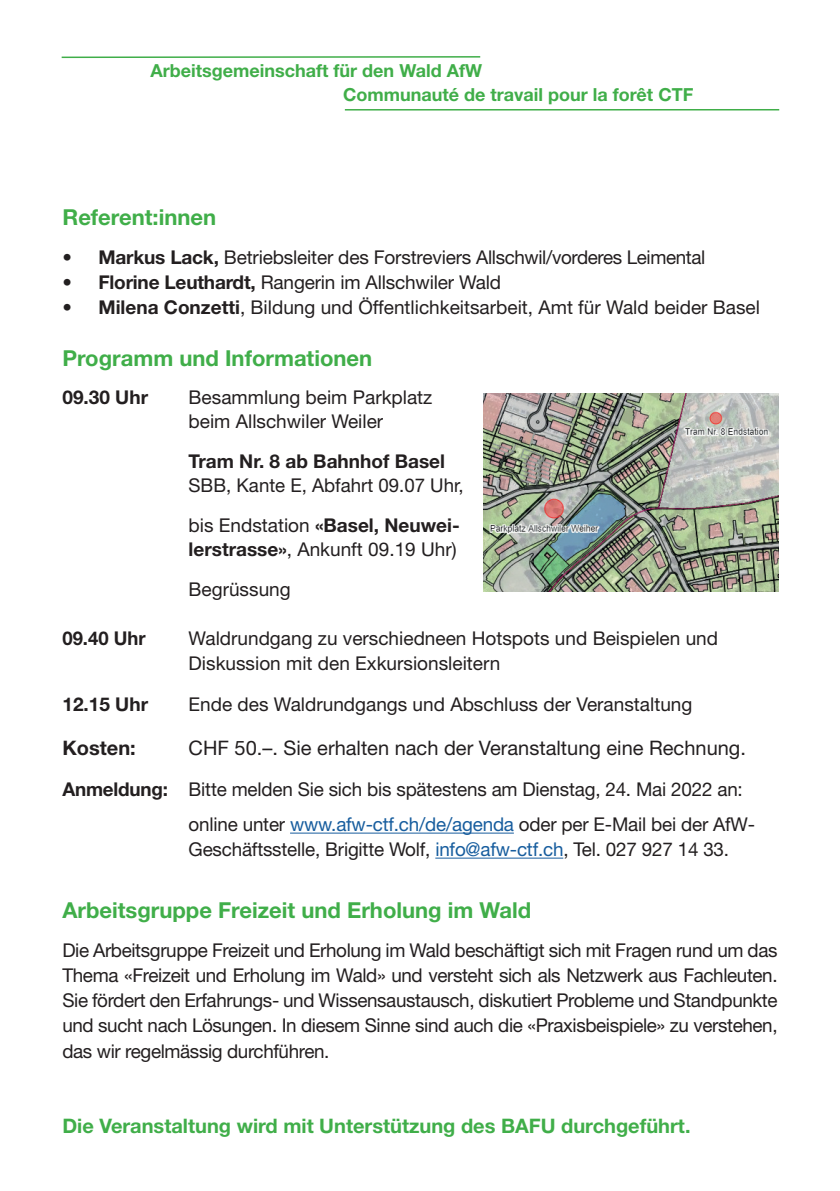
<style>
.page{position:relative;width:840px;height:1191px;background:#fff}
.page>*{position:absolute;margin:0;border:0;box-sizing:border-box;transform-origin:0 0}
.t1{font:700 22px "Helvetica Neue LT Std";color:#40ae49}
.t2{font:700 20px "Helvetica Neue LT Std";color:#40ae49}
.t3{font:20px "Helvetica Neue LT Std";color:#231f20}
.t4{font:700 20px "Helvetica Neue LT Std";color:#231f20}
.t5{font:19px/25.2px "Helvetica Neue LT Std";letter-spacing:-.01em;color:#231f20}
.t6{font:700 19px "Helvetica Neue LT Std";color:#231f20}
.t7{font:700 18px/24px "Helvetica Neue LT Std";color:#40ae49}
.s1{font-weight:700}
.s2{color:#175d9e}
</style>
<div class="page">
<hr style="left:62px;top:56px;width:418px;height:2px;background:#40ae49">
<hr style="left:344px;top:109px;width:434px;height:2px;background:#40ae49">
<hr style="left:290px;top:832px;width:223px;height:1px;background:#175d9e">
<hr style="left:435px;top:857px;width:128px;height:1px;background:#175d9e">
<img style="left:483px;top:394px;width:294px;height:197px">
<p class="t7" style="left:343px;top:59px;width:351px;text-indent:-192px">Arbeitsgemeinschaft für den Wald AfW<br>Communauté de travail pour la forêt CTF</p>
<p class="t1" style="left:62px;top:203px;width:155px">Referent:innen</p>
<p class="t5" style="left:62px;top:244px;width:644px"><span class="s1">• Markus Lack,</span> Betriebsleiter des Forstreviers Allschwil/vorderes Leimental</p>
<p class="t5" style="left:62px;top:269px;width:440px"><span class="s1">• Florine Leuthardt,</span> Rangerin im Allschwiler Wald</p>
<p class="t5" style="left:62px;top:294px;width:698px"><span class="s1">• Milena Conzetti</span>, Bildung und Öffentlichkeitsarbeit, Amt für Wald beider Basel</p>
<p class="t1" style="left:62px;top:344px;width:311px">Programm und Informationen</p>
<p class="t6" style="left:62px;top:385px;width:87px">09.30 Uhr</p>
<p class="t5" style="left:188px;top:385px;width:245px;line-height:24px">Besammlung beim Parkplatz beim Allschwiler Weiler</p>
<p class="t6" style="left:188px;top:449px;width:258px">Tram Nr. 8 ab Bahnhof Basel</p>
<p class="t5" style="left:188px;top:465px;width:276px;line-height:40px">SBB, Kante E, Abfahrt 09.07 Uhr, bis Endstation <span class="s1">«Basel, Neuwei-</span></p>
<p class="t5" style="left:188px;top:529px;width:269px;line-height:40px"><span class="s1">lerstrasse»</span>, Ankunft 09.19 Uhr)<br>Begrüssung</p>
<p class="t6" style="left:62px;top:626px;width:84px">09.40 Uhr</p>
<p class="t5" style="left:188px;top:625px;width:530px">Waldrundgang zu verschiedneen Hotspots und Beispielen und<br>Diskussion mit den Exkursionsleitern</p>
<p class="t6" style="left:62px;top:692px;width:87px">12.15 Uhr</p>
<p class="t5" style="left:188px;top:691px;width:505px">Ende des Waldrundgangs und Abschluss der Veranstaltung</p>
<p class="t4" style="left:62px;top:735px;width:75px">Kosten:</p>
<p class="t3" style="left:188px;top:736px;width:558px">CHF 50.–. Sie erhalten nach der Veranstaltung eine Rechnung.</p>
<p class="t5" style="left:188px;top:771px;width:567px;line-height:35px;text-indent:-126px"><span class="s1">Anmeldung:</span> Bitte melden Sie sich bis spätestens am Dienstag, 24. Mai 2022 an: online unter <span class="s2">www.afw-ctf.ch/de/agenda</span> oder per E-Mail bei der AfW-</p>
<p class="t5" style="left:188px;top:836px;width:541px">Geschäftsstelle, Brigitte Wolf, <span class="s2">info@afw-ctf.ch</span>, Tel. 027 927 14 33.</p>
<p class="t1" style="left:62px;top:896px;width:470px">Arbeitsgruppe Freizeit und Erholung im Wald</p>
<p class="t5" style="left:62px;top:937px;width:716px;text-align:justify">Die Arbeitsgruppe Freizeit und Erholung im Wald beschäftigt sich mit Fragen rund um das Thema «Freizeit und Erholung im Wald» und versteht sich als Netzwerk aus Fachleuten.<br>Sie fördert den Erfahrungs- und Wissensaustausch, diskutiert Probleme und Standpunkte und sucht nach Lösungen. In diesem Sinne sind auch die «Praxisbeispiele» zu verstehen, das wir regelmässig durchführen.</p>
<p class="t2" style="left:62px;top:1113px;width:629px">Die Veranstaltung wird mit Unterstützung des BAFU durchgeführt.</p>
</div>
